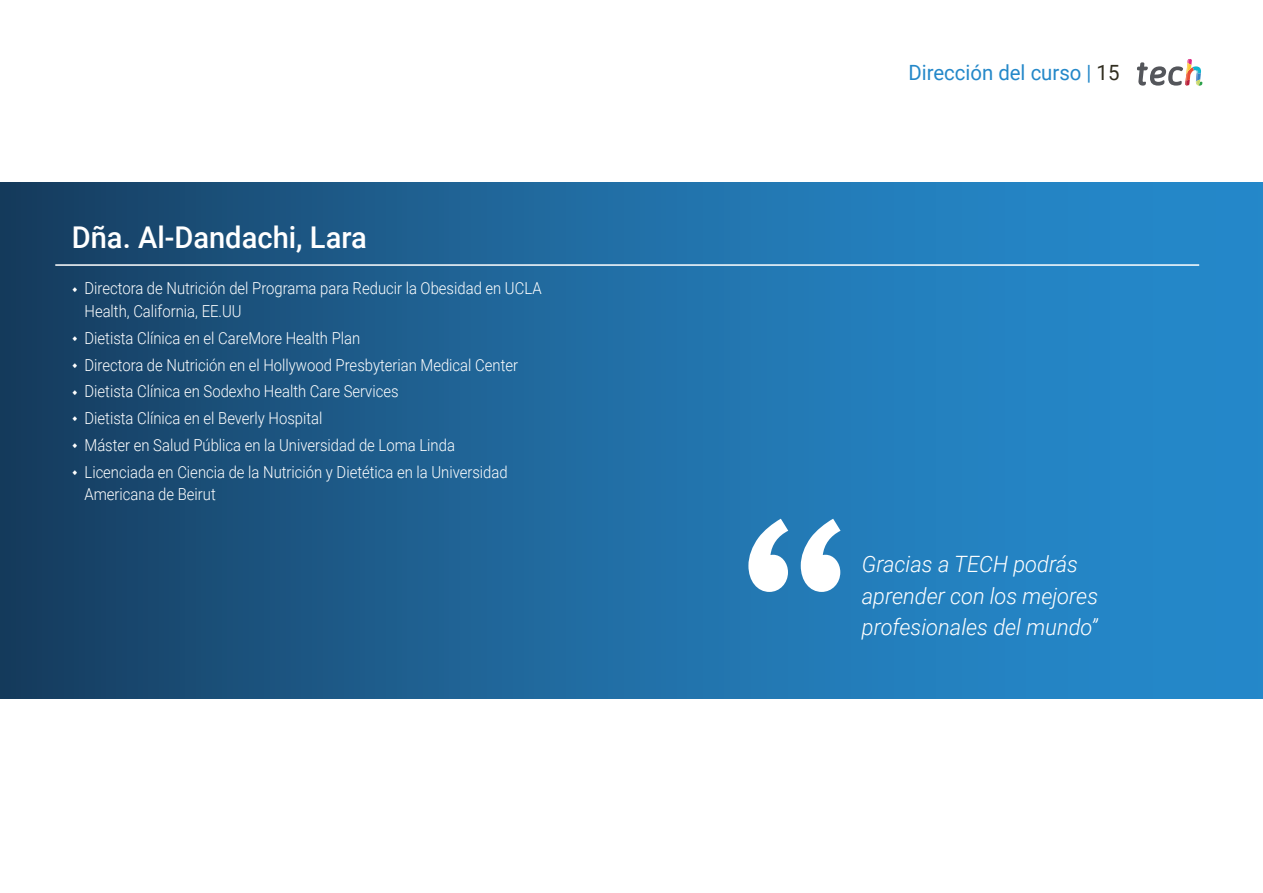
<style>
.page{position:relative;width:1263px;height:893px;background:#fff}
.page>*{position:absolute;margin:0;border:0;box-sizing:border-box;transform-origin:0 0}
.t1{font:500 30px "Roboto";color:#fff}
.t2{font:italic 300 22.5px/31.5px "Roboto";color:#fff}
.t3{font:21px "Roboto";color:#2488c9}
.t4{font:300 16.5px/26.7px "Roboto";color:#fff;scale:.9 1}
.s1{color:#312e20}
</style>
<div class="page">
<div style="left:0;top:182px;width:1263px;height:516px;background:linear-gradient(to right,#184267,#2793d9)"></div>
<svg style="left:748px;top:519px;width:92px;height:73px"></svg>
<hr style="left:55px;top:264px;width:1144px;height:2px;background:#fff">
<svg style="left:1137px;top:59px;width:65px;height:27px"></svg>
<svg style="left:73px;top:287px;width:4px;height:5px"></svg>
<svg style="left:73px;top:336px;width:4px;height:5px"></svg>
<svg style="left:73px;top:363px;width:4px;height:5px"></svg>
<svg style="left:73px;top:390px;width:4px;height:5px"></svg>
<svg style="left:73px;top:416px;width:4px;height:5px"></svg>
<svg style="left:73px;top:443px;width:4px;height:5px"></svg>
<svg style="left:73px;top:470px;width:4px;height:5px"></svg>
<h1 class="t1" style="left:72px;top:216px;width:297px">Dña. Al-Dandachi, Lara</h1>
<p class="t4" style="left:85px;top:277px;width:509px;line-height:22.5px">Directora de Nutrición del Programa para Reducir la Obesidad en UCLA<br>Health, California, EE.UU</p>
<p class="t4" style="left:85px;top:324px;width:483px">Dietista Clínica en el CareMore Health Plan<br>Directora de Nutrición en el Hollywood Presbyterian Medical Center Dietista Clínica en Sodexho Health Care Services<br>Dietista Clínica en el Beverly Hospital<br>Máster en Salud Pública en la Universidad de Loma Linda Licenciada en Ciencia de la Nutrición y Dietética en la Universidad</p>
<p class="t4" style="left:85px;top:480px;width:147px">Americana de Beirut</p>
<p class="t3" style="left:908px;top:57px;width:213px">Dirección del curso | <span class="s1">15</span></p>
<h2 class="t2" style="left:862px;top:548px;width:238px">Gracias a TECH podrás aprender con los mejores profesionales del mundo”</h2>
</div>
